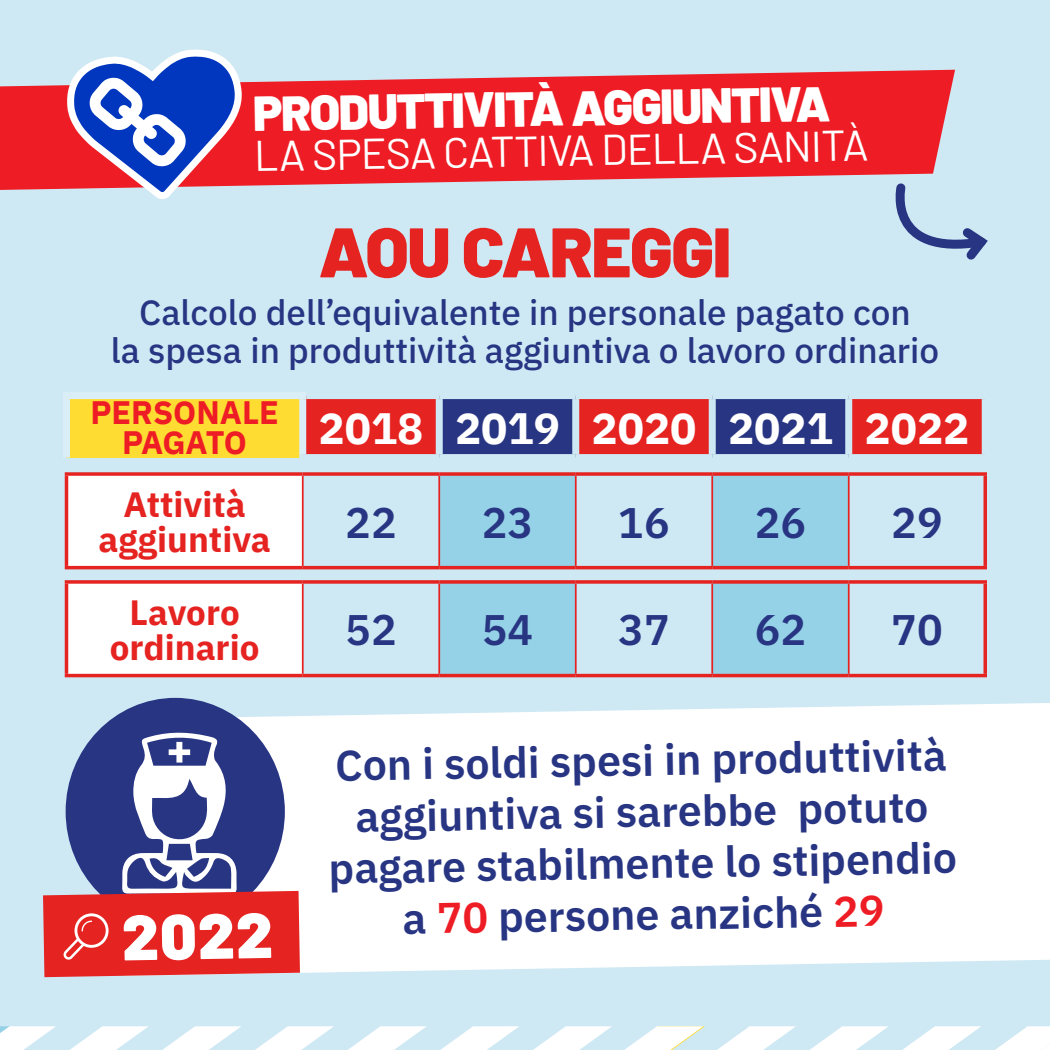
<style>
.page{position:relative;width:1050px;height:1050px;background:#cfe9f4}
.page>*{position:absolute;margin:0;border:0;box-sizing:border-box;transform-origin:0 0}
.t1{font:900 70px "Barlow";letter-spacing:-.02em;color:#e52321}
.t2{font:900 63.88px "Barlow";color:#fff}
.t3{font:900 49px "Barlow";color:#fff}
.t4{font:700 43.75px "IBM Plex Sans";color:#fff}
.t5{font:600 42.88px/51.4px "IBM Plex Sans";color:#283583;text-align:center}
.t6{font:42.88px "Barlow";color:#fff}
.t7{font:500 35px/37.6px "IBM Plex Sans";color:#283583;text-align:center}
.t8{font:700 35px/35px "IBM Plex Sans";color:#e52321;text-align:center}
.t9{font:700 32.38px/29.8px "IBM Plex Sans";color:#ee1c24;text-align:center}
.s1{color:#ee1c24}
</style>
<div class="page">
<div style="left:125px;top:702px;width:925px;height:271px;background:#fff"></div>
<svg style="left:0;top:70px;width:955px;height:120px;fill:#ee1c24"></svg>
<svg style="left:887px;top:179px;width:101px;height:81px"></svg>
<svg style="left:63px;top:49px;width:180px;height:150px"></svg>
<svg style="left:0;top:1026px;width:56px;height:24px"></svg>
<svg style="left:70px;top:1026px;width:78px;height:24px"></svg>
<svg style="left:163px;top:1026px;width:78px;height:24px"></svg>
<svg style="left:255px;top:1026px;width:79px;height:24px"></svg>
<svg style="left:348px;top:1026px;width:78px;height:24px"></svg>
<svg style="left:441px;top:1026px;width:78px;height:24px"></svg>
<svg style="left:533px;top:1026px;width:79px;height:24px"></svg>
<svg style="left:902px;top:1026px;width:79px;height:24px"></svg>
<svg style="left:995px;top:1026px;width:55px;height:24px"></svg>
<svg style="left:624px;top:1026px;width:81px;height:24px"></svg>
<svg style="left:717px;top:1026px;width:79px;height:24px"></svg>
<svg style="left:810px;top:1026px;width:78px;height:24px"></svg>
<div style="left:66px;top:698px;width:219px;height:227px;background:#283583;border-radius:50%"></div>
<div style="left:66px;top:396px;width:237px;height:62px;background:#fedc32"></div>
<svg style="left:306px;top:399px;width:676px;height:55px"></svg>
<svg style="left:66px;top:476px;width:237px;height:198px;fill:#fff"></svg>
<svg style="left:439px;top:476px;width:410px;height:198px;fill:#95d2e7"></svg>
<div style="left:436px;top:399px;width:7px;height:55px;background:#cfe9f4"></div>
<div style="left:572px;top:399px;width:7px;height:55px;background:#cfe9f4"></div>
<div style="left:709px;top:399px;width:7px;height:55px;background:#cfe9f4"></div>
<div style="left:845px;top:399px;width:7px;height:55px;background:#cfe9f4"></div>
<div style="left:299px;top:454px;width:140px;height:7px;background:#cfe9f4"></div>
<svg style="left:303px;top:472px;width:136px;height:4px"></svg>
<svg style="left:439px;top:472px;width:137px;height:4px"></svg>
<svg style="left:576px;top:472px;width:136px;height:4px"></svg>
<svg style="left:712px;top:472px;width:137px;height:4px"></svg>
<svg style="left:849px;top:472px;width:138px;height:4px"></svg>
<hr style="left:984px;top:476px;width:3px;height:90px;background:#e52321">
<hr style="left:984px;top:584px;width:3px;height:90px;background:#e52321">
<hr style="left:303px;top:674px;width:136px;height:3px;background:#e52321">
<hr style="left:439px;top:674px;width:137px;height:3px;background:#e52321">
<hr style="left:576px;top:674px;width:136px;height:3px;background:#e52321">
<hr style="left:712px;top:674px;width:137px;height:3px;background:#e52321">
<hr style="left:849px;top:674px;width:138px;height:3px;background:#e52321">
<hr style="left:438px;top:476px;width:2px;height:90px;background:#e52321">
<hr style="left:575px;top:476px;width:2px;height:90px;background:#e52321">
<hr style="left:711px;top:476px;width:2px;height:90px;background:#e52321">
<hr style="left:848px;top:476px;width:2px;height:90px;background:#e52321">
<hr style="left:438px;top:584px;width:2px;height:90px;background:#e52321">
<hr style="left:575px;top:584px;width:2px;height:90px;background:#e52321">
<hr style="left:711px;top:584px;width:2px;height:90px;background:#e52321">
<hr style="left:848px;top:584px;width:2px;height:90px;background:#e52321">
<div style="left:63px;top:392px;width:243px;height:7px;background:#d9eef6"></div>
<div style="left:63px;top:399px;width:7px;height:59px;background:#d9eef6"></div>
<div style="left:299px;top:399px;width:7px;height:55px;background:#d9eef6"></div>
<svg style="left:65px;top:472px;width:238px;height:4px"></svg>
<hr style="left:65px;top:476px;width:3px;height:90px;background:#e52321">
<hr style="left:65px;top:584px;width:3px;height:90px;background:#e52321">
<hr style="left:65px;top:674px;width:238px;height:3px;background:#e52321">
<hr style="left:302px;top:476px;width:2px;height:90px;background:#e52321">
<hr style="left:302px;top:584px;width:2px;height:90px;background:#e52321">
<svg style="left:65px;top:580px;width:238px;height:4px"></svg>
<svg style="left:303px;top:580px;width:136px;height:4px"></svg>
<svg style="left:439px;top:580px;width:137px;height:4px"></svg>
<svg style="left:576px;top:580px;width:136px;height:4px"></svg>
<svg style="left:712px;top:580px;width:137px;height:4px"></svg>
<svg style="left:849px;top:580px;width:138px;height:4px"></svg>
<hr style="left:65px;top:566px;width:238px;height:3px;background:#e52321">
<hr style="left:303px;top:566px;width:136px;height:3px;background:#e52321">
<hr style="left:439px;top:566px;width:137px;height:3px;background:#e52321">
<hr style="left:576px;top:566px;width:136px;height:3px;background:#e52321">
<hr style="left:712px;top:566px;width:137px;height:3px;background:#e52321">
<hr style="left:849px;top:566px;width:138px;height:3px;background:#e52321">
<svg style="left:43px;top:731px;width:257px;height:246px"></svg>
<p class="t3" style="left:253px;top:77px;width:579px;rotate:-1deg">PRODUTTIVITÀ AGGIUNTIVA</p>
<p class="t6" style="left:254px;top:125px;width:616px;rotate:-1deg">LA SPESA CATTIVA DELLA SANITÀ</p>
<h1 class="t1" style="left:319px;top:200px;width:414px">AOU CAREGGI</h1>
<p class="t7" style="left:111px;top:291px;width:830px">Calcolo dell’equivalente in personale pagato con<br>la spesa in produttività aggiuntiva o lavoro ordinario</p>
<p class="t9" style="left:90px;top:395px;width:190px">PERSONALE<br>PAGATO</p>
<p class="t4" style="left:319px;top:393px;width:652px">2018 2019 2020 2021 2022</p>
<p class="t8" style="left:98px;top:484px;width:174px">Attività aggiuntiva</p>
<p class="t5" style="left:345px;top:493px;width:53px">22</p>
<p class="t5" style="left:482px;top:493px;width:53px">23</p>
<p class="t5" style="left:618px;top:493px;width:53px">16</p>
<p class="t5" style="left:755px;top:493px;width:53px">26</p>
<p class="t5" style="left:891px;top:493px;width:53px">29</p>
<p class="t8" style="left:110px;top:592px;width:151px">Lavoro ordinario</p>
<h2 class="t2" style="left:121px;top:889px;width:152px;rotate:-1deg">2022</h2>
<p class="t5" style="left:345px;top:601px;width:53px">52</p>
<p class="t5" style="left:482px;top:601px;width:53px">54</p>
<p class="t5" style="left:618px;top:601px;width:53px">37</p>
<p class="t5" style="left:755px;top:601px;width:53px">62</p>
<p class="t5" style="left:891px;top:601px;width:53px">70</p>
<p class="t5" style="left:326px;top:737px;width:630px;rotate:-1deg">Con i soldi spesi in produttività aggiuntiva si sarebbe potuto pagare stabilmente lo stipendio a <span class="s1">70</span> persone anziché <span class="s1">29</span></p>
</div>
